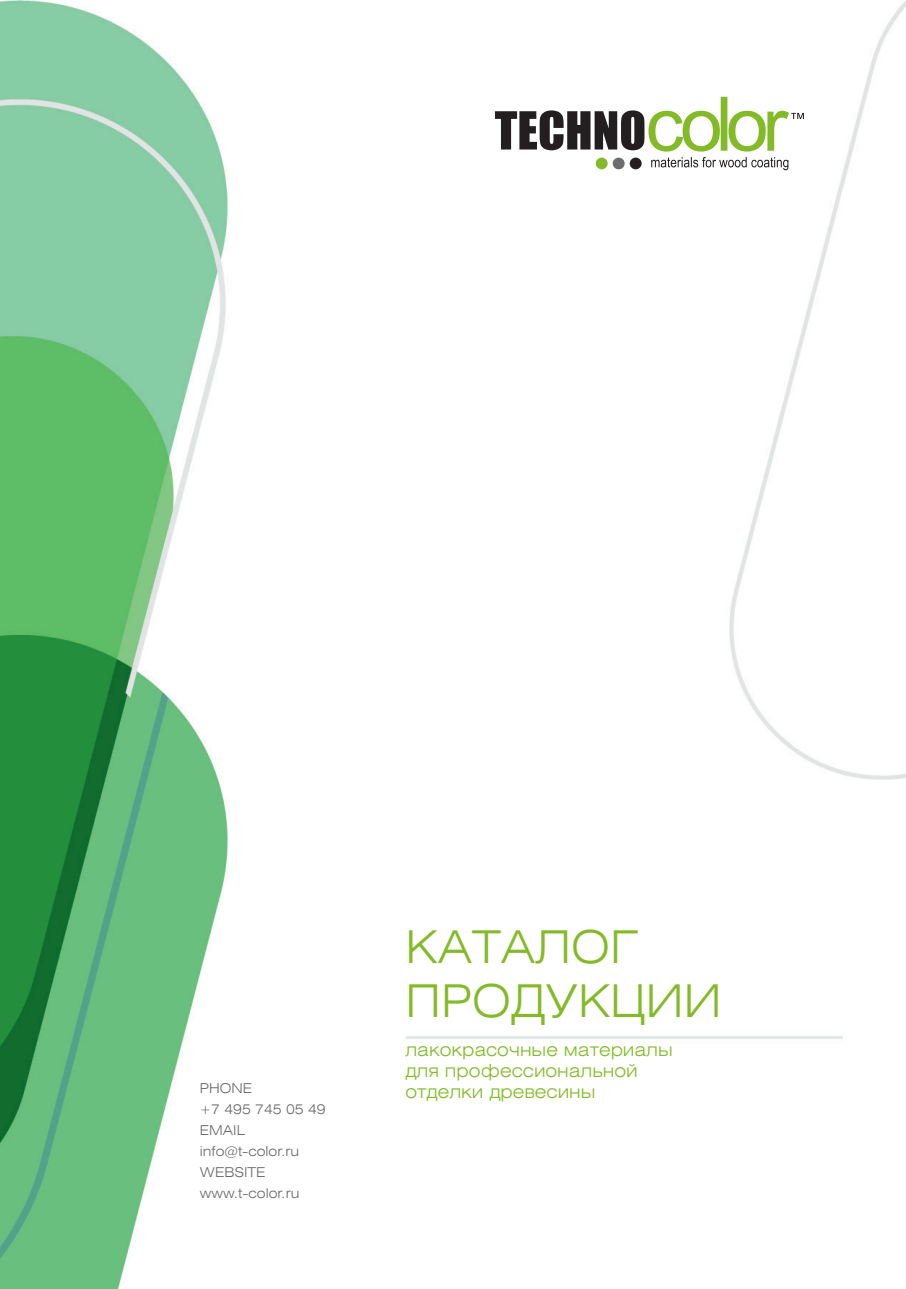
<style>
.page{position:relative;width:906px;height:1289px;background:#fff}
.page>*{position:absolute;margin:0;border:0;box-sizing:border-box;transform-origin:0 0}
.t1{font:300 45px/54px "Helios Ext";color:#82bb27}
.t2{font:300 18px/21px "Helios Ext";color:#82bb27}
.t3{font:300 13.5px/21px "Helios Ext";color:#67676a}
</style>
<div class="page">
<img style="left:0;top:0;width:906px;height:1288px">
<svg style="left:495px;top:97px;width:309px;height:73px"></svg>
<p class="t3" style="left:200px;top:1077px;width:127px">PHONE<br>+7 495 745 05 49<br>EMAIL info@t-color.ru<br>WEBSITE www.t-color.ru</p>
<h1 class="t1" style="left:405px;top:919px;width:317px">КАТАЛОГ<br>ПРОДУКЦИИ</h1>
<h2 class="t2" style="left:405px;top:1038px;width:269px">лакокрасочные материалы для профессиональной отделки древесины</h2>
</div>
